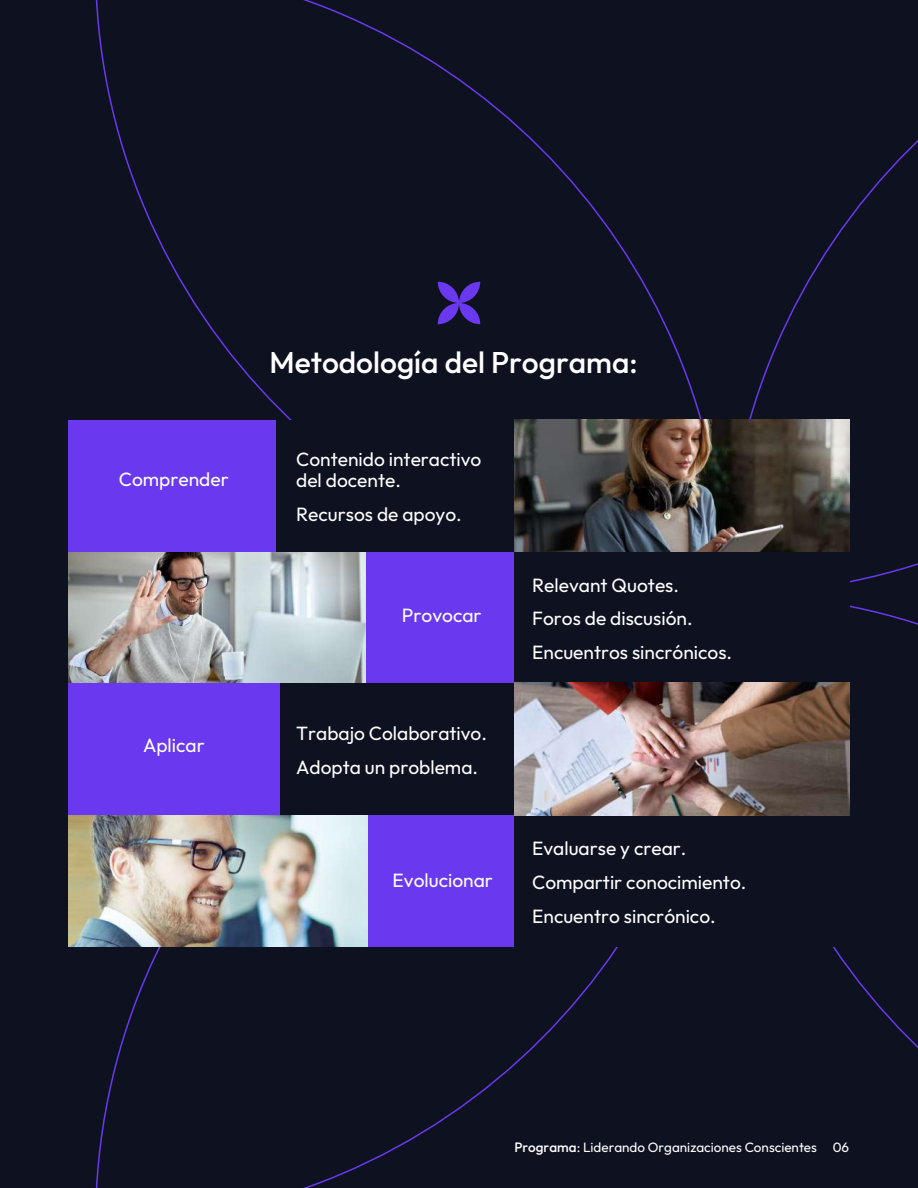
<style>
.page{position:relative;width:918px;height:1188px;background:#0e1120}
.page>*{position:absolute;margin:0;border:0;box-sizing:border-box;transform-origin:0 0}
.t1{font:500 30px "Outfit";color:#fff}
.t2{font:19.2px/33.6px "Outfit";color:#fff}
.t3{font:13.5px "Outfit";color:#fff}
.s1{font-weight:500}
</style>
<div class="page">
<svg style="left:95px;top:0;width:629px;height:420px"></svg>
<svg style="left:724px;top:139px;width:194px;height:444px"></svg>
<svg style="left:833px;top:605px;width:85px;height:444px"></svg>
<svg style="left:95px;top:947px;width:523px;height:241px"></svg>
<div style="left:68px;top:420px;width:782px;height:527px;background:#0e1120"></div>
<img style="left:68px;top:551px;width:299px;height:132px">
<div style="left:367px;top:551px;width:147px;height:132px;background:#6a39ef"></div>
<img style="left:514px;top:420px;width:336px;height:131px">
<div style="left:68px;top:420px;width:208px;height:131px;background:#6a39ef"></div>
<img style="left:514px;top:683px;width:336px;height:132px">
<div style="left:68px;top:683px;width:212px;height:132px;background:#6a39ef"></div>
<img style="left:68px;top:815px;width:300px;height:132px">
<div style="left:368px;top:815px;width:146px;height:132px;background:#6a39ef"></div>
<svg style="left:438px;top:282px;width:42px;height:42px"></svg>
<p class="t2" style="left:119px;top:463px;width:111px">Comprender</p>
<p class="t2" style="left:143px;top:729px;width:63px">Aplicar</p>
<h1 class="t1" style="left:269px;top:343px;width:370px">Metodología del Programa:</h1>
<p class="t2" style="left:296px;top:450px;width:187px;line-height:20.7px">Contenido interactivo del docente.</p>
<p class="t2" style="left:296px;top:498px;width:167px">Recursos de apoyo.</p>
<p class="t2" style="left:402px;top:599px;width:81px">Provocar</p>
<p class="t2" style="left:296px;top:717px;width:192px">Trabajo Colaborativo.<br>Adopta un problema.</p>
<p class="t2" style="left:393px;top:864px;width:102px">Evolucionar</p>
<p class="t2" style="left:532px;top:569px;width:201px">Relevant Quotes.<br>Foros de discusión.<br>Encuentros sincrónicos.</p>
<p class="t2" style="left:532px;top:832px;width:216px">Evaluarse y crear.<br>Compartir conocimiento.<br>Encuentro sincrónico.</p>
<p class="t3" style="left:514px;top:1138px;width:336px"><span class="s1">Programa</span>: Liderando Organizaciones Conscientes 06</p>
</div>
